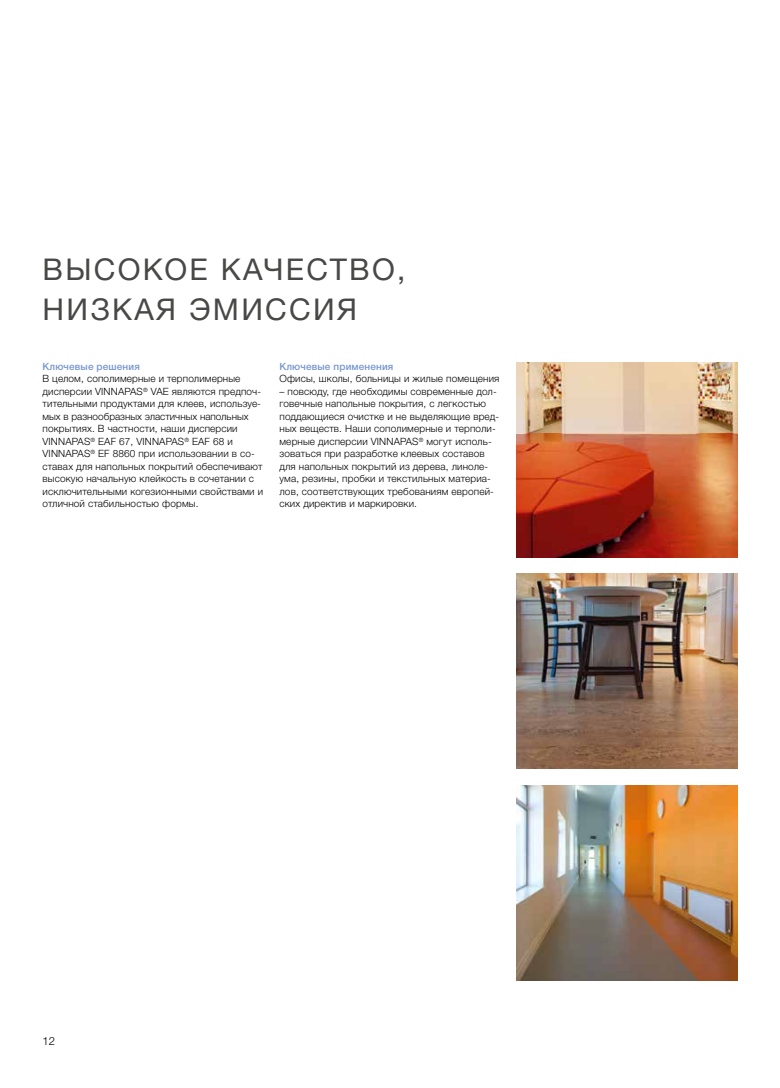
<style>
.page{position:relative;width:780px;height:1088px;background:#fff}
.page>*{position:absolute;margin:0;border:0;box-sizing:border-box;transform-origin:0 0}
.t1{font:30px/40px "Neue Helveticafor WACKER 55";letter-spacing:.075em;color:#484847}
.t2{font:11.25px "Neue Helveticafor WACKER 45";color:#000}
.t3{font:10px/12.5px "Neue Helveticafor WACKER 45";letter-spacing:.015em;color:#000}
.t4{font:10px "Neue Helveticafor WACKER 65";letter-spacing:.015em;color:#7797cf}
</style>
<div class="page">
<img style="left:516px;top:574px;width:221px;height:195px">
<img style="left:516px;top:786px;width:221px;height:194px">
<img style="left:516px;top:363px;width:221px;height:194px">
<h1 class="t1" style="left:43px;top:249px;width:364px">ВЫСОКОЕ КАЧЕСТВО,<br>НИЗКАЯ ЭМИССИЯ</h1>
<p class="t4" style="left:43px;top:360px;width:99px">Ключевые решения</p>
<p class="t3" style="left:43px;top:372px;width:222px">В целом, сополимерные и терполимерные дисперсии VINNAPAS<sup>®</sup> VAE являются предпоч&shy;тительными продуктами для клеев, используе&shy;мых в разнообразных эластичных напольных покрытиях. В частности, наши дисперсии VINNAPAS<sup>®</sup> EAF 67, VINNAPAS<sup>®</sup> EAF 68 и VINNAPAS<sup>®</sup> EF 8860 при использовании в со&shy;ставах для напольных покрытий обеспечивают высокую начальную клейкость в сочетании с исключительными когезионными свойствами и отличной стабильностью формы.</p>
<p class="t4" style="left:279px;top:360px;width:115px">Ключевые применения</p>
<p class="t3" style="left:279px;top:372px;width:221px">Офисы, школы, больницы и жилые помещения</p>
<p class="t3" style="left:279px;top:385px;width:221px">– повсюду, где необходимы современные дол&shy;говечные напольные покрытия, с легкостью поддающиеся очистке и не выделяющие вред&shy;ных веществ. Наши сополимерные и терполи&shy;мерные дисперсии VINNAPAS<sup>®</sup> могут исполь&shy;зоваться при разработке клеевых составов для напольных покрытий из дерева, линоле&shy;ума, резины, пробки и текстильных материа&shy;лов, соответствующих требованиям европей&shy;ских директив и маркировки.</p>
<p class="t2" style="left:43px;top:1034px;width:14px">12</p>
</div>
